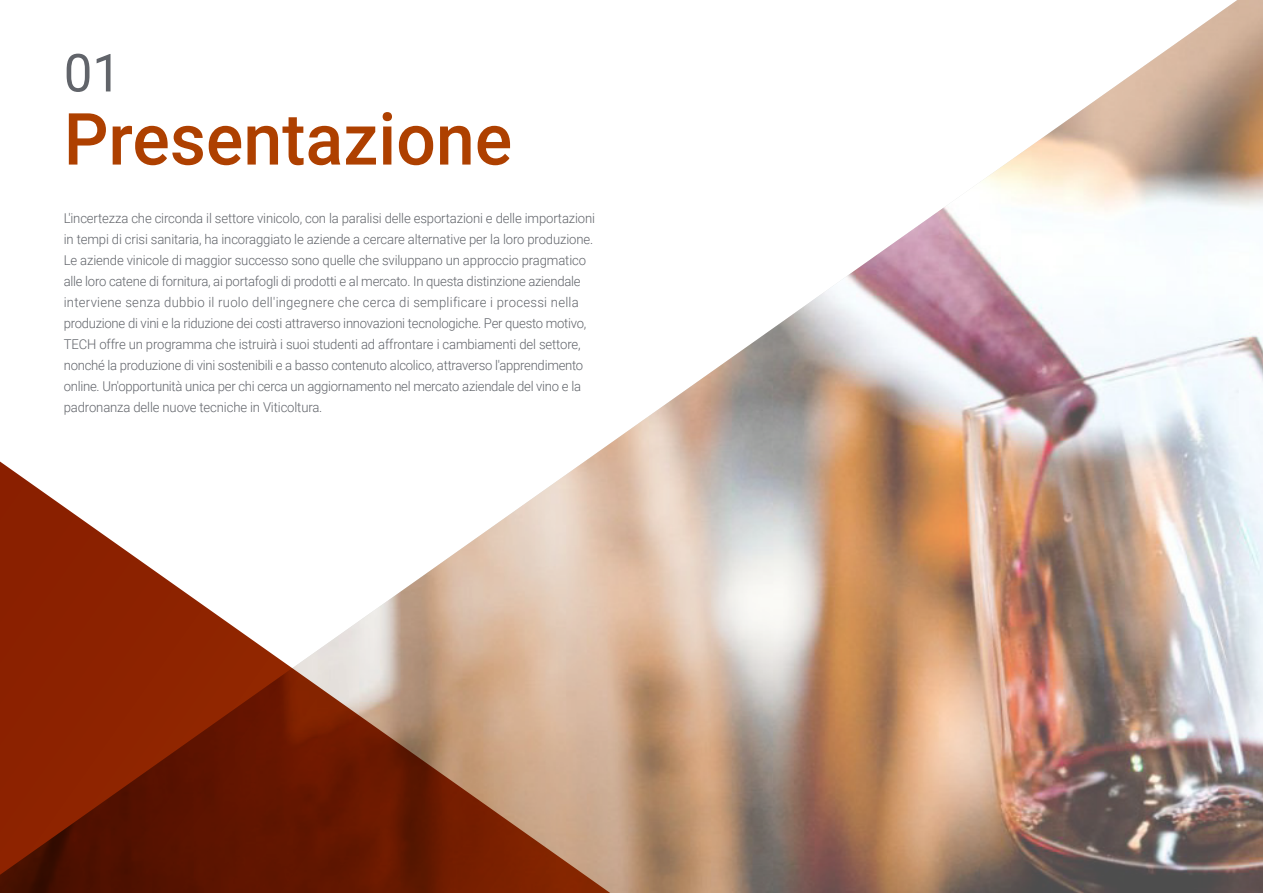
<style>
.page{position:relative;width:1263px;height:893px;background:#fff}
.page>*{position:absolute;margin:0;border:0;box-sizing:border-box;transform-origin:0 0}
.t1{font:500 72px "Roboto";color:#ae4000}
.t2{font:52.5px "Roboto";color:#61646a}
.t3{font:300 13.5px/21px "Roboto";letter-spacing:-.01em;color:#61646a}
</style>
<div class="page">
<img style="left:607px;top:0;width:656px;height:893px">
<svg style="left:0;top:446px;width:640px;height:447px"></svg>
<h2 class="t2" style="left:64px;top:36px;width:59px">01</h2>
<h1 class="t1" style="left:64px;top:89px;width:450px">Presentazione</h1>
<p class="t3" style="left:64px;top:207px;width:533px">L'incertezza che circonda il settore vinicolo, con la paralisi delle esportazioni e delle importazioni in tempi di crisi sanitaria, ha incoraggiato le aziende a cercare alternative per la loro produzione.<br>Le aziende vinicole di maggior successo sono quelle che sviluppano un approccio pragmatico alle loro catene di fornitura, ai portafogli di prodotti e al mercato. In questa distinzione aziendale interviene senza dubbio il ruolo dell'ingegnere che cerca di semplificare i processi nella produzione di vini e la riduzione dei costi attraverso innovazioni tecnologiche. Per questo motivo, TECH offre un programma che istruirà i suoi studenti ad affrontare i cambiamenti del settore, nonché la produzione di vini sostenibili e a basso contenuto alcolico, attraverso l'apprendimento online. Un'opportunità unica per chi cerca un aggiornamento nel mercato aziendale del vino e la padronanza delle nuove tecniche in Viticoltura.</p>
</div>
